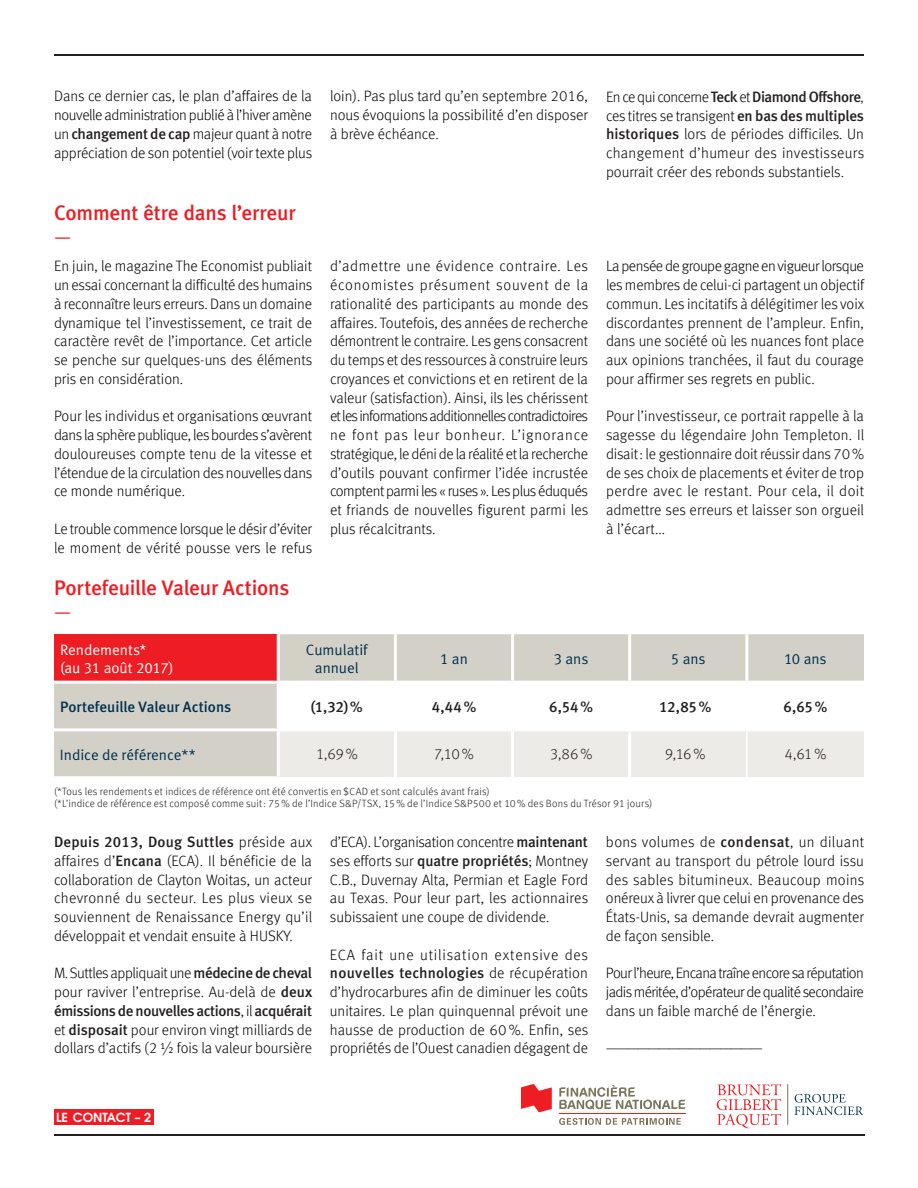
<style>
.page{position:relative;width:918px;height:1188px;background:#fff}
.page>*{position:absolute;margin:0;border:0;box-sizing:border-box;transform-origin:0 0}
.t1{font:21px "Meta Medium LF";letter-spacing:-.01em;color:#ee1d23}
.t2{font:21px "Meta Normal LF";color:#ee1d23}
.t3{font:300 15px/18.8px "Meta Offc Pro";color:#040503;text-align:justify}
.t4{font:15px "Meta Medium LF";letter-spacing:-.025em;color:#231f20}
.t5{font:15px "Meta Medium LF";letter-spacing:.015em;color:#231f20}
.t6{font:15px/18px "Meta Normal LF";letter-spacing:-.005em;color:#00314d;text-align:center}
.t7{font:300 15px "Meta Offc Pro";letter-spacing:-.055em;color:#231f20}
.t8{font:300 15px "Meta Offc Pro";letter-spacing:.06em;color:#040503}
.t9{font:15px/18px "Meta Normal LF";color:#fff}
.t10{font:15px "Meta Medium LF";color:#00314d}
.t11{font:600 12.45px "Avant Garde";color:#fff}
.t12{font:300 10.5px/12px "Meta Offc Pro";letter-spacing:.015em;color:#231f20}
.s1{font-family:"Meta Medium LF";font-weight:400;color:#231f20}
.s2{font-family:"Meta Offc Pro";font-weight:300;color:#040503}
.s3{font-family:"Meta Offc Pro";font-weight:300}
</style>
<div class="page">
<hr style="left:54px;top:54px;width:810px;height:2px;background:#231f20">
<svg style="left:54px;top:634px;width:810px;height:142px;fill:#d3d0c7"></svg>
<svg style="left:280px;top:684px;width:584px;height:93px"></svg>
<hr style="left:277px;top:634px;width:3px;height:47px;background:#fff">
<hr style="left:394px;top:634px;width:3px;height:47px;background:#fff">
<hr style="left:511px;top:634px;width:3px;height:47px;background:#fff">
<hr style="left:628px;top:634px;width:3px;height:47px;background:#fff">
<hr style="left:745px;top:634px;width:3px;height:47px;background:#fff">
<hr style="left:54px;top:681px;width:224px;height:3px;background:#fff">
<hr style="left:278px;top:681px;width:117px;height:3px;background:#fff">
<hr style="left:277px;top:684px;width:3px;height:44px;background:#fff">
<hr style="left:395px;top:681px;width:118px;height:3px;background:#fff">
<hr style="left:394px;top:684px;width:3px;height:44px;background:#fff">
<hr style="left:513px;top:681px;width:117px;height:3px;background:#fff">
<hr style="left:511px;top:684px;width:3px;height:44px;background:#fff">
<hr style="left:630px;top:681px;width:117px;height:3px;background:#fff">
<hr style="left:628px;top:684px;width:3px;height:44px;background:#fff">
<hr style="left:747px;top:681px;width:117px;height:3px;background:#fff">
<hr style="left:54px;top:728px;width:224px;height:3px;background:#fff">
<hr style="left:278px;top:728px;width:117px;height:3px;background:#fff">
<hr style="left:277px;top:731px;width:3px;height:45px;background:#fff">
<hr style="left:395px;top:728px;width:118px;height:3px;background:#fff">
<hr style="left:394px;top:731px;width:3px;height:46px;background:#fff">
<hr style="left:513px;top:728px;width:117px;height:3px;background:#fff">
<hr style="left:511px;top:731px;width:3px;height:46px;background:#fff">
<hr style="left:630px;top:728px;width:117px;height:3px;background:#fff">
<hr style="left:628px;top:731px;width:3px;height:46px;background:#fff">
<hr style="left:747px;top:728px;width:117px;height:3px;background:#fff">
<hr style="left:746px;top:684px;width:2px;height:44px;background:#fff">
<hr style="left:746px;top:731px;width:2px;height:46px;background:#fff">
<svg style="left:717px;top:1084px;width:64px;height:44px"></svg>
<svg style="left:795px;top:1094px;width:68px;height:21px"></svg>
<hr style="left:787px;top:1084px;width:1px;height:41px;background:#78755b">
<svg style="left:559px;top:1085px;width:127px;height:25px"></svg>
<svg style="left:521px;top:1084px;width:31px;height:28px"></svg>
<svg style="left:559px;top:1118px;width:122px;height:7px"></svg>
<hr style="left:559px;top:1113px;width:127px;height:1px;background:#ee1d23">
<div style="left:54px;top:1109px;width:99px;height:16px;background:#ee1d23"></div>
<hr style="left:54px;top:1134px;width:810px;height:2px;background:#231f20">
<p class="t3" style="left:54px;top:86px;width:260px">Dans ce dernier cas, le plan d’affaires de la nouvelle administration publié à l’hiver amène un <span class="s1">changement de cap</span> majeur quant à notre appréciation de son potentiel (voir texte plus</p>
<p class="t3" style="left:330px;top:86px;width:260px">loin). Pas plus tard qu’en septembre 2016, nous évoquions la possibilité d’en disposer à brève échéance.</p>
<p class="t4" style="left:606px;top:88px;width:259px"><span class="s2">En ce qui concerne</span> Teck <span class="s2">et</span> Diamond Offshore<span class="s3">,</span></p>
<p class="t3" style="left:606px;top:105px;width:260px">ces titres se transigent <span class="s1">en bas des multiples historiques</span> lors de périodes difficiles. Un changement d’humeur des investisseurs pourrait créer des rebonds substantiels.</p>
<h1 class="t1" style="left:54px;top:200px;width:243px">Comment être dans l’erreur</h1>
<h1 class="t2" style="left:54px;top:224px;width:19px">—</h1>
<p class="t3" style="left:54px;top:256px;width:260px">En juin, le magazine The Economist publiait un essai concernant la difficulté des humains à reconnaître leurs erreurs. Dans un domaine dynamique tel l’investissement, ce trait de caractère revêt de l’importance. Cet article se penche sur quelques-uns des éléments pris en considération.</p>
<p class="t3" style="left:54px;top:406px;width:260px">Pour les individus et organisations œuvrant dans la sphère publique, les bourdes s’avèrent douloureuses compte tenu de la vitesse et l’étendue de la circulation des nouvelles dans ce monde numérique.</p>
<p class="t3" style="left:54px;top:518px;width:260px">Le trouble commence lorsque le désir d’éviter le moment de vérité pousse vers le refus</p>
<p class="t3" style="left:330px;top:256px;width:260px">d’admettre une évidence contraire. Les économistes présument souvent de la rationalité des participants au monde des affaires. Toutefois, des années de recherche démontrent le contraire. Les gens consacrent du temps et des ressources à construire leurs croyances et convictions et en retirent de la valeur (satisfaction). Ainsi, ils les chérissent et les informations additionnelles contradictoires ne font pas leur bonheur. L’ignorance stratégique, le déni de la réalité et la recherche d’outils pouvant confirmer l’idée incrustée comptent parmi les « ruses ». Les plus éduqués et friands de nouvelles figurent parmi les plus récalcitrants.</p>
<p class="t3" style="left:606px;top:256px;width:260px">La pensée de groupe gagne en vigueur lorsque les membres de celui-ci partagent un objectif commun. Les incitatifs à délégitimer les voix discordantes prennent de l’ampleur. Enfin, dans une société où les nuances font place aux opinions tranchées, il faut du courage pour affirmer ses regrets en public.</p>
<p class="t3" style="left:606px;top:406px;width:260px">Pour l’investisseur, ce portrait rappelle à la sagesse du légendaire John Templeton. Il disait: le gestionnaire doit réussir dans 70% de ses choix de placements et éviter de trop perdre avec le restant. Pour cela, il doit admettre ses erreurs et laisser son orgueil à l’écart...</p>
<h1 class="t1" style="left:54px;top:576px;width:237px">Portefeuille Valeur Actions</h1>
<h1 class="t2" style="left:54px;top:600px;width:19px">—</h1>
<p class="t9" style="left:60px;top:641px;width:115px">Rendements*<br>(au 31 août 2017)</p>
<p class="t6" style="left:306px;top:641px;width:63px">Cumulatif annuel</p>
<p class="t6" style="left:440px;top:650px;width:29px">1 an</p>
<p class="t6" style="left:554px;top:650px;width:36px">3 ans</p>
<p class="t6" style="left:671px;top:650px;width:36px">5 ans</p>
<p class="t6" style="left:784px;top:650px;width:44px">10 ans</p>
<p class="t10" style="left:60px;top:698px;width:173px">Portefeuille Valeur Actions</p>
<p class="t4" style="left:311px;top:698px;width:53px">(1,32)%</p>
<p class="t4" style="left:432px;top:698px;width:46px">4,44%</p>
<p class="t4" style="left:549px;top:698px;width:45px">6,54%</p>
<p class="t4" style="left:659px;top:698px;width:53px">12,85%</p>
<p class="t4" style="left:784px;top:698px;width:45px">6,65%</p>
<p class="t6" style="left:60px;top:745px;width:137px">Indice de référence**</p>
<p class="t7" style="left:316px;top:743px;width:43px">1,69%</p>
<p class="t7" style="left:434px;top:743px;width:41px">7,10 %</p>
<p class="t7" style="left:550px;top:743px;width:44px">3,86%</p>
<p class="t7" style="left:665px;top:743px;width:42px">9,16 %</p>
<p class="t7" style="left:785px;top:743px;width:43px">4,61%</p>
<p class="t12" style="left:54px;top:785px;width:600px">(*Tous les rendements et indices de référence ont été convertis en$CAD et sont calculés avant frais)<br>(*L’indice de référence est composé comme suit: 75% de l’Indice S&amp;P/TSX, 15% de l’Indice S&amp;P500 et 10% des Bons du Trésor 91 jours)</p>
<p class="t5" style="left:54px;top:833px;width:260px">Depuis 2013, Doug Suttles <span class="s2">préside aux</span></p>
<p class="t3" style="left:54px;top:851px;width:260px">affaires d’<span class="s1">Encana</span> (ECA). Il bénéficie de la collaboration de Clayton Woitas, un acteur chevronné du secteur. Les plus vieux se souviennent de Renaissance Energy qu’il développait et vendait ensuite à HUSKY.</p>
<p class="t3" style="left:54px;top:963px;width:260px">M. Suttles appliquait une <span class="s1">médecine de cheval </span>pour raviver l’entreprise. Au-delà de <span class="s1">deux</span></p>
<p class="t4" style="left:54px;top:1002px;width:259px">émissions de nouvelles actions<span class="s2">, il</span> acquérait</p>
<p class="t3" style="left:54px;top:1019px;width:259px">et <span class="s1">disposait</span> pour environ vingt milliards de dollars d’actifs (2 ½ fois la valeur boursière</p>
<p class="t3" style="left:330px;top:832px;width:260px">d’ECA). L’organisation concentre <span class="s1">maintenant </span>ses efforts sur <span class="s1">quatre propriétés</span>; Montney C.B., Duvernay Alta, Permian et Eagle Ford au Texas. Pour leur part, les actionnaires subissaient une coupe de dividende.</p>
<p class="t8" style="left:330px;top:944px;width:260px">ECA fait une utilisation extensive des</p>
<p class="t5" style="left:330px;top:965px;width:260px">nouvelles technologies <span class="s2">de récupération</span></p>
<p class="t3" style="left:330px;top:982px;width:260px">d’hydrocarbures afin de diminuer les coûts unitaires. Le plan quinquennal prévoit une hausse de production de 60%. Enfin, ses propriétés de l’Ouest canadien dégagent de</p>
<p class="t3" style="left:606px;top:832px;width:260px">bons volumes de <span class="s1">condensat</span>, un diluant servant au transport du pétrole lourd issu des sables bitumineux. Beaucoup moins onéreux à livrer que celui en provenance des États-Unis, sa demande devrait augmenter de façon sensible.</p>
<p class="t3" style="left:606px;top:963px;width:259px">Pour l’heure, Encana traîne encore sa réputation jadis méritée, d’opérateur de qualité secondaire dans un faible marché de l’énergie.</p>
<p class="t7" style="left:606px;top:1037px;width:158px">———————————————</p>
<p class="t11" style="left:56px;top:1109px;width:97px">LE CONTACT – 2</p>
</div>
